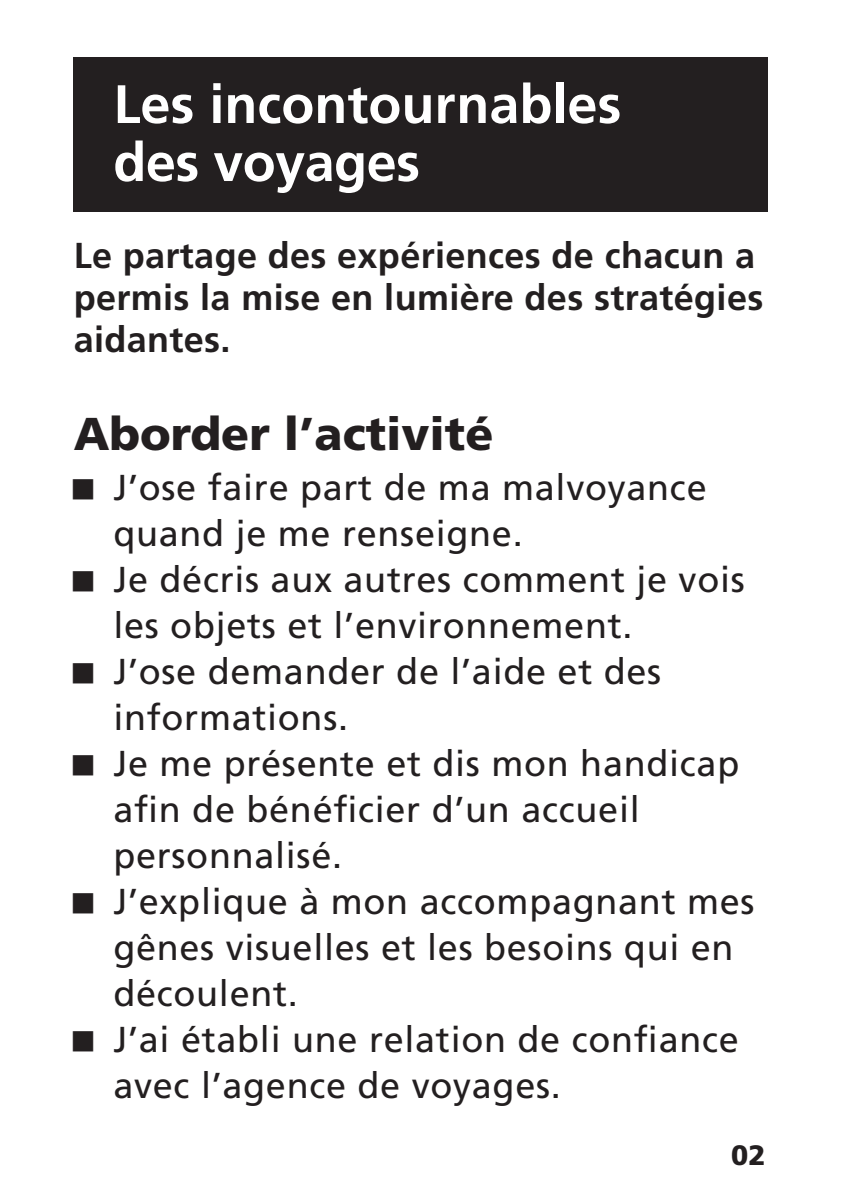
<style>
.page{position:relative;width:842px;height:1191px;background:#fff}
.page>*{position:absolute;margin:0;border:0;box-sizing:border-box;transform-origin:0 0}
.Titre_contenu_bandea{font:700 54px/58px "Frutiger LT Std";color:#fff}
.Sous-titre_texte{font:900 46px "Frutiger LT Std";color:#231f20}
.Paragraphe{font:36px/46px "Frutiger LT Std";letter-spacing:.02em;color:#231f20}
.Paragraphe-2{font:700 36px/42px "Frutiger LT Std";letter-spacing:.01em;color:#231f20}
.t1{font:900 28px "Frutiger LT Std";color:#231f20}
</style>
<div class="page">
<div style="left:74px;top:57px;width:694px;height:154px;background:#231f20"></div>
<h1 class="Titre_contenu_bandea" style="left:113px;top:75px;width:509px">Les incontournables des voyages</h1>
<p class="Paragraphe-2" style="left:74px;top:235px;width:691px">Le partage des expériences de chacun a permis la mise en lumière des stratégies aidantes.</p>
<h2 class="Sous-titre_texte" style="left:74px;top:406px;width:421px">Aborder l’activité</h2>
<p class="Paragraphe" style="left:113px;top:465px;width:643px">J’ose faire part de ma malvoyance quand je me renseigne.<br>Je décris aux autres comment je vois les objets et l’environnement.<br>J’ose demander de l’aide et des informations.<br>Je me présente et dis mon handicap afin de bénéficier d’un accueil personnalisé.<br>J’explique à mon accompagnant mes gênes visuelles et les besoins qui en découlent.<br>J’ai établi une relation de confiance avec l’agence de voyages.</p>
<p class="t1" style="left:731px;top:1137px;width:36px">02</p>
</div>
